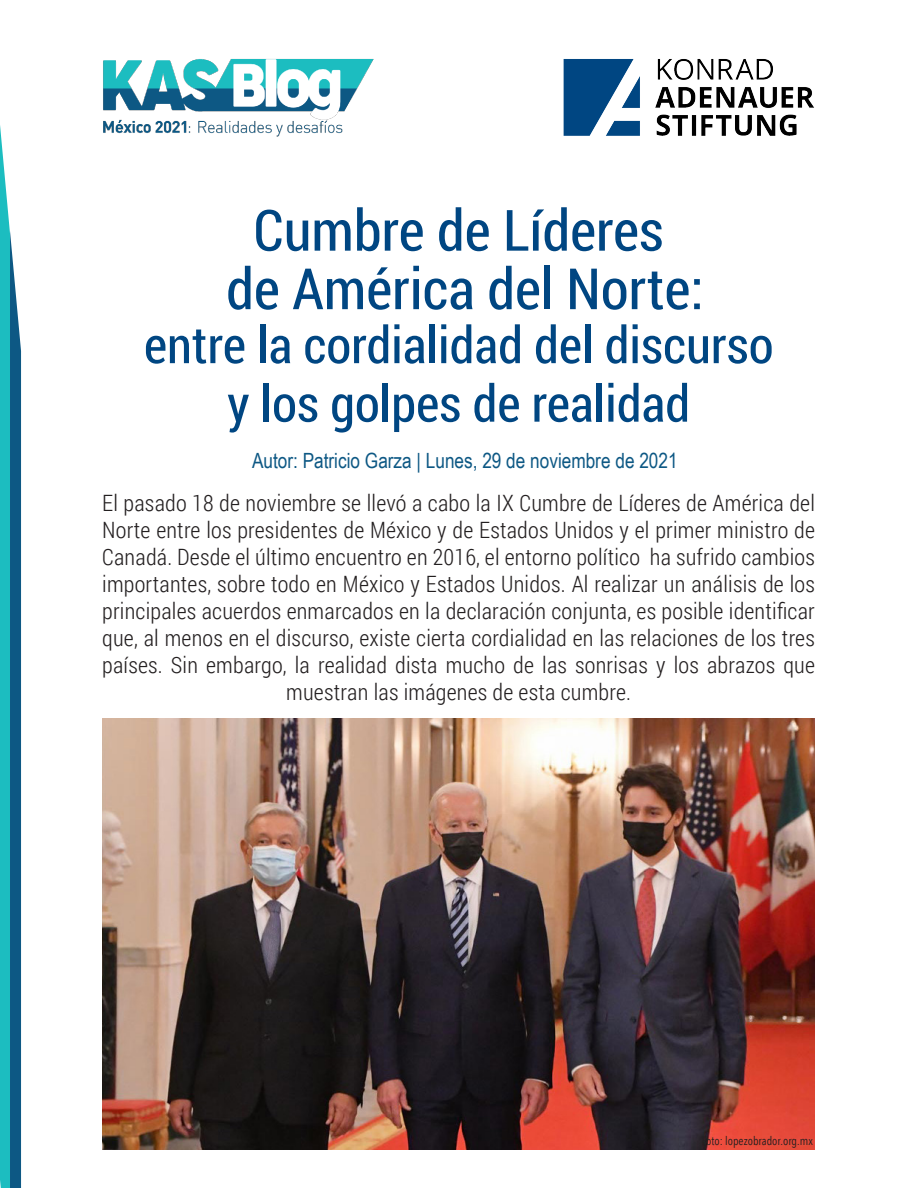
<style>
.page{position:relative;width:918px;height:1188px;background:#fff}
.page>*{position:absolute;margin:0;border:0;box-sizing:border-box;transform-origin:0 0}
.t1{font:57px "Roboto Condensed";color:#004682}
.t2{font:51px "Roboto Condensed";color:#004682}
.t3{font:300 22.5px/27px "Roboto Condensed";letter-spacing:.01em;color:#231f20;text-align:center}
.t4{font:21px "Arial Narrow";color:#0d5884}
.t5{font:12px "Avenir Next Condensed";color:#231f20}
</style>
<div class="page">
<img style="left:103px;top:718px;width:711px;height:431px">
<img style="left:563px;top:59px;width:251px;height:77px">
<img style="left:103px;top:59px;width:271px;height:78px">
<svg style="left:0;top:125px;width:21px;height:1063px;background:#2d97ac"></svg>
<p class="t1" style="left:254px;top:191px;width:412px">Cumbre de Líderes</p>
<p class="t1" style="left:226px;top:249px;width:479px">de América del Norte:</p>
<p class="t2" style="left:144px;top:310px;width:631px">entre la cordialidad del discurso</p>
<p class="t2" style="left:227px;top:368px;width:464px">y los golpes de realidad</p>
<p class="t4" style="left:252px;top:445px;width:427px">Autor: Patricio Garza | Lunes, 29 de noviembre de 2021</p>
<p class="t3" style="left:102px;top:489px;width:714px">El pasado 18 de noviembre se llevó a cabo la IX Cumbre de Líderes de América del Norte entre los presidentes de México y de Estados Unidos y el primer ministro de Canadá. Desde el último encuentro en 2016, el entorno político ha sufrido cambios importantes, sobre todo en México y Estados Unidos. Al realizar un análisis de los principales acuerdos enmarcados en la declaración conjunta, es posible identificar que, al menos en el discurso, existe cierta cordialidad en las relaciones de los tres países. Sin embargo, la realidad dista mucho de las sonrisas y los abrazos que muestran las imágenes de esta cumbre.</p>
<p class="t5" style="left:702px;top:1131px;width:113px">Foto: lopezobrador.org.mx</p>
</div>
